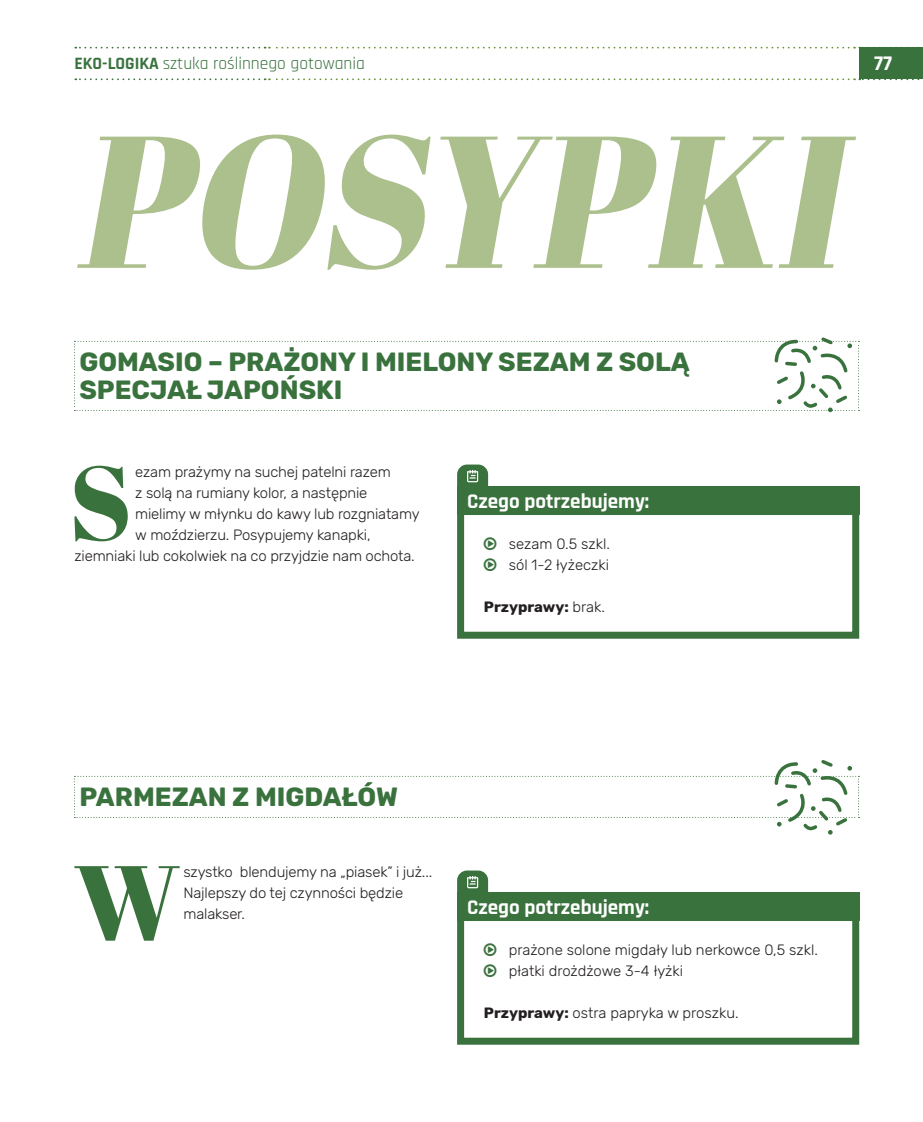
<style>
.page{position:relative;width:923px;height:1122px;background:#fff}
.page>*{position:absolute;margin:0;border:0;box-sizing:border-box;transform-origin:0 0}
.text_PODROZDZIAL{font:italic 187.25px "Abril Fatface";color:#acc08d;scale:.95 1}
.text_INICJAL{font:104.83px "Abril Fatface";color:#3a723e}
.text_SRODTYTUL{font:700 26.25px/28px "Rubik";color:#3a723e}
.t1{font:700 21px "Rajdhani";color:#fff}
.t2{font:17.5px "Rajdhani";color:#3a723e}
.text_INICJAL-2{font:300 14.88px/21px "Rubik";letter-spacing:-.01em;color:#231f20}
.text_PUNKTOR{font:300 14.88px "Rubik";color:#231f20}
.text_PUNKTOR-2{font:700 14.88px "Rubik";color:#231f20}
.s1{font-weight:700}
.s2{font-weight:300}
</style>
<div class="page">
<div style="left:457px;top:508px;width:402px;height:130px;border:7px solid #3a723e"></div>
<div style="left:457px;top:486px;width:402px;height:28px;background:#3a723e"></div>
<svg style="left:457px;top:464px;width:31px;height:22px"></svg>
<div style="left:457px;top:913px;width:402px;height:131px;border:7px solid #3a723e"></div>
<div style="left:457px;top:892px;width:402px;height:28px;background:#3a723e"></div>
<svg style="left:457px;top:870px;width:31px;height:22px"></svg>
<svg style="left:74px;top:337px;width:785px;height:75px"></svg>
<svg style="left:74px;top:760px;width:785px;height:74px"></svg>
<div style="left:859px;top:48px;width:64px;height:31px;background:#3a723e"></div>
<svg style="left:75px;top:47px;width:184px;height:1px"></svg>
<svg style="left:75px;top:78px;width:184px;height:2px"></svg>
<svg style="left:854px;top:47px;width:69px;height:1px"></svg>
<svg style="left:265px;top:47px;width:583px;height:1px"></svg>
<svg style="left:854px;top:78px;width:66px;height:2px"></svg>
<svg style="left:265px;top:78px;width:583px;height:2px"></svg>
<p class="t2" style="left:74px;top:53px;width:292px"><span class="s1">EKO-LOGIKA</span> sztuka roślinnego gotowania</p>
<h3 class="t1" style="left:874px;top:51px;width:20px">77</h3>
<p class="text_PODROZDZIAL" style="left:74px;top:70px;width:851px">POSYPKI</p>
<p class="text_SRODTYTUL" style="left:79px;top:348px;width:612px">GOMASIO – PRAŻONY I MIELONY SEZAM Z SOLĄ<br>SPECJAŁ JAPOŃSKI</p>
<p class="text_INICJAL" style="left:69px;top:429px;width:64px">S</p>
<p class="text_INICJAL-2" style="left:135px;top:462px;width:257px">ezam prażymy na suchej patelni razem</p>
<p class="text_INICJAL-2" style="left:135px;top:483px;width:234px">z solą na rumiany kolor, a następnie</p>
<p class="text_INICJAL-2" style="left:135px;top:504px;width:286px">mielimy w młynku do kawy lub rozgniatamy</p>
<p class="text_INICJAL-2" style="left:135px;top:525px;width:237px">w moździerzu. Posypujemy kanapki,</p>
<p class="text_INICJAL-2" style="left:74px;top:546px;width:342px">ziemniaki lub cokolwiek na co przyjdzie nam ochota.</p>
<p class="t1" style="left:467px;top:488px;width:184px">Czego potrzebujemy:</p>
<p class="text_INICJAL-2" style="left:509px;top:533px;width:103px">sezam 0.5 szkl.</p>
<p class="text_INICJAL-2" style="left:509px;top:554px;width:102px">sól 1-2 łyżeczki</p>
<p class="text_PUNKTOR-2" style="left:484px;top:598px;width:123px">Przyprawy: <span class="s2">brak.</span></p>
<p class="text_SRODTYTUL" style="left:79px;top:783px;width:320px">PARMEZAN Z MIGDAŁÓW</p>
<p class="text_INICJAL" style="left:74px;top:828px;width:108px">W</p>
<p class="text_INICJAL-2" style="left:183px;top:861px;width:250px">szystko blendujemy na „piasek” i już...<br>Najlepszy do tej czynności będzie malakser.</p>
<p class="t1" style="left:467px;top:893px;width:184px">Czego potrzebujemy:</p>
<p class="text_INICJAL-2" style="left:509px;top:939px;width:311px">prażone solone migdały lub nerkowce 0,5 szkl.</p>
<p class="text_INICJAL-2" style="left:509px;top:960px;width:176px">płatki drożdżowe 3-4 łyżki</p>
<p class="text_PUNKTOR" style="left:484px;top:1004px;width:256px"><span class="s1">Przyprawy:</span> ostra papryka w proszku.</p>
</div>
